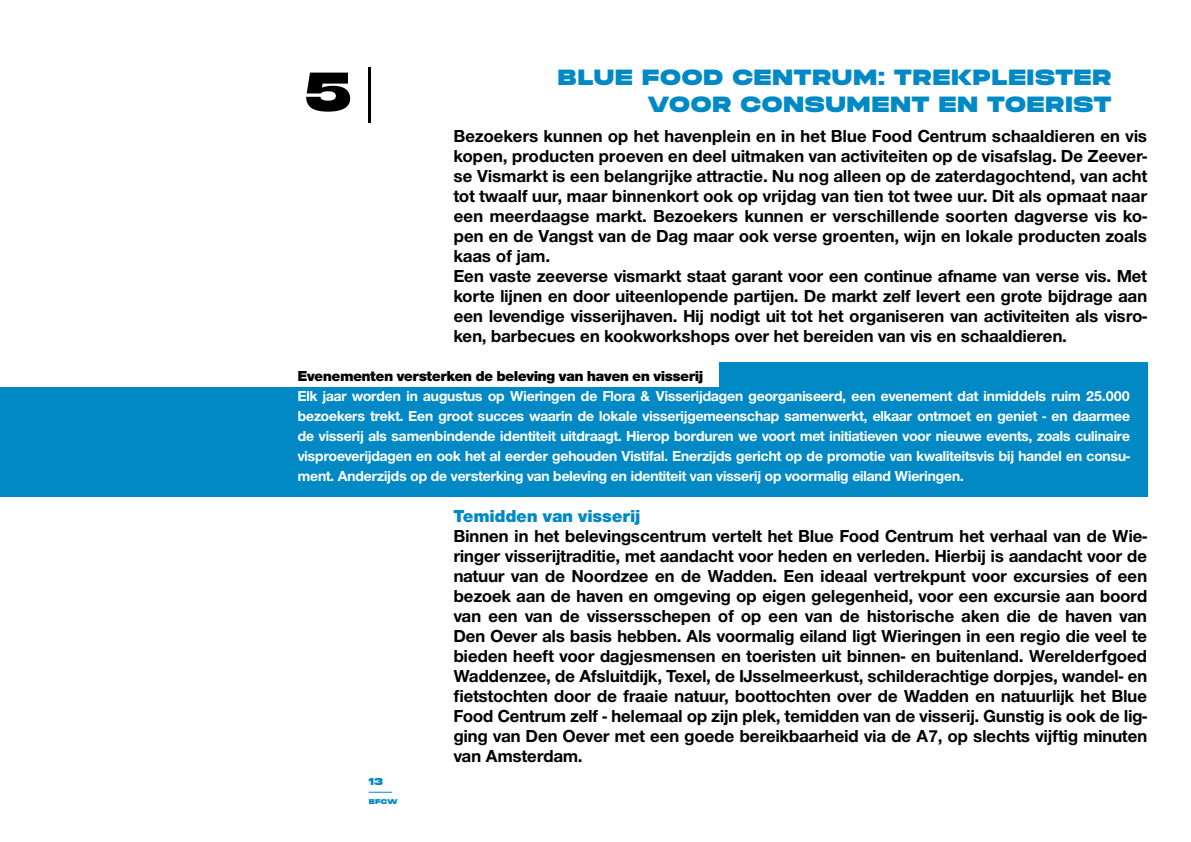
<style>
.page{position:relative;width:1191px;height:842px;background:#fff}
.page>*{position:absolute;margin:0;border:0;box-sizing:border-box;transform-origin:0 0}
.t1{font:55px "Phonk";color:#000}
.t2{font:22px/27.2px "Phonk";letter-spacing:.03em;color:#0089c5;text-align:right}
.t3{font:700 18px/20px "Nimbus Sans Novus DOT";letter-spacing:.015em;color:#000}
.t4{font:900 18px "Nimbus Sans Novus DOT";letter-spacing:.02em;color:#0089c5}
.t5{font:700 15px/20px "Nimbus Sans Novus DOT";color:#fff;text-align:justify}
.t6{font:900 15px "Nimbus Sans Novus DOT";color:#000}
.t7{font:10px "Phonk";color:#0089c5}
.t8{font:7px "Phonk";color:#0089c5}
.s1{font-family:"Nimbus Sans Novus TOT";font-weight:300;font-size:66px}
</style>
<div class="page">
<svg style="left:369px;top:792px;width:23px;height:1px"></svg>
<div style="left:0;top:362px;width:1147px;height:135px;background:#0089c5"></div>
<div style="left:0;top:351px;width:718px;height:36px;background:#fff"></div>
<h1 class="t1" style="left:305px;top:53px;width:82px">5<span class="s1">|</span></h1>
<p class="t2" style="left:557px;top:63px;width:555px">BLUE FOOD CENTRUM: TREKPLEISTER<br>VOOR CONSUMENT EN TOERIST</p>
<p class="t3" style="left:454px;top:126px;width:695px">Bezoekers kunnen op het havenplein en in het Blue Food Centrum schaaldieren en vis kopen, producten proeven en deel uitmaken van activiteiten op de visafslag. De Zeever&shy;se Vismarkt is een belangrijke attractie. Nu nog alleen op de zaterdagochtend, van acht tot twaalf uur, maar binnenkort ook op vrijdag van tien tot twee uur. Dit als opmaat naar een meerdaagse markt. Bezoekers kunnen er verschillende soorten dagverse vis ko&shy;pen en de Vangst van de Dag maar ook verse groenten, wijn en lokale producten zoals kaas of jam.<br>Een vaste zeeverse vismarkt staat garant voor een continue afname van verse vis. Met korte lijnen en door uiteenlopende partijen. De markt zelf levert een grote bijdrage aan een levendige visserijhaven. Hij nodigt uit tot het organiseren van activiteiten als visro&shy;ken, barbecues en kookworkshops over het bereiden van vis en schaaldieren.</p>
<p class="t6" style="left:298px;top:368px;width:407px">Evenementen versterken de beleving van haven en visserij</p>
<p class="t5" style="left:298px;top:386px;width:834px">Elk jaar worden in augustus op Wieringen de Flora &amp; Visserijdagen georganiseerd, een evenement dat inmiddels ruim 25.000 bezoekers trekt. Een groot succes waarin de lokale visserijgemeenschap samenwerkt, elkaar ontmoet en geniet - en daarmee de visserij als samenbindende identiteit uitdraagt. Hierop borduren we voort met initiatieven voor nieuwe events, zoals culinaire visproeverijdagen en ook het al eerder gehouden Vistifal. Enerzijds gericht op de promotie van kwaliteitsvis bij handel en consu&shy;ment. Anderzijds op de versterking van beleving en identiteit van visserij op voormalig eiland Wieringen.</p>
<p class="t7" style="left:369px;top:775px;width:16px">13</p>
<p class="t8" style="left:369px;top:796px;width:30px">BFCW</p>
<p class="t4" style="left:454px;top:506px;width:188px">Temidden van visserij</p>
<p class="t3" style="left:454px;top:526px;width:695px;text-align:justify">Binnen in het belevingscentrum vertelt het Blue Food Centrum het verhaal van de Wie&shy;ringer visserijtraditie, met aandacht voor heden en verleden. Hierbij is aandacht voor de natuur van de Noordzee en de Wadden. Een ideaal vertrekpunt voor excursies of een bezoek aan de haven en omgeving op eigen gelegenheid, voor een excursie aan boord van een van de vissersschepen of op een van de historische aken die de haven van Den Oever als basis hebben. Als voormalig eiland ligt Wieringen in een regio die veel te bieden heeft voor dagjesmensen en toeristen uit binnen- en buitenland. Werelderfgoed Waddenzee, de Afsluitdijk, Texel, de IJsselmeerkust, schilderachtige dorpjes, wandel- en fietstochten door de fraaie natuur, boottochten over de Wadden en natuurlijk het Blue Food Centrum zelf - helemaal op zijn plek, temidden van de visserij. Gunstig is ook de lig&shy;ging van Den Oever met een goede bereikbaarheid via de A7, op slechts vijftig minuten van Amsterdam.</p>
</div>
